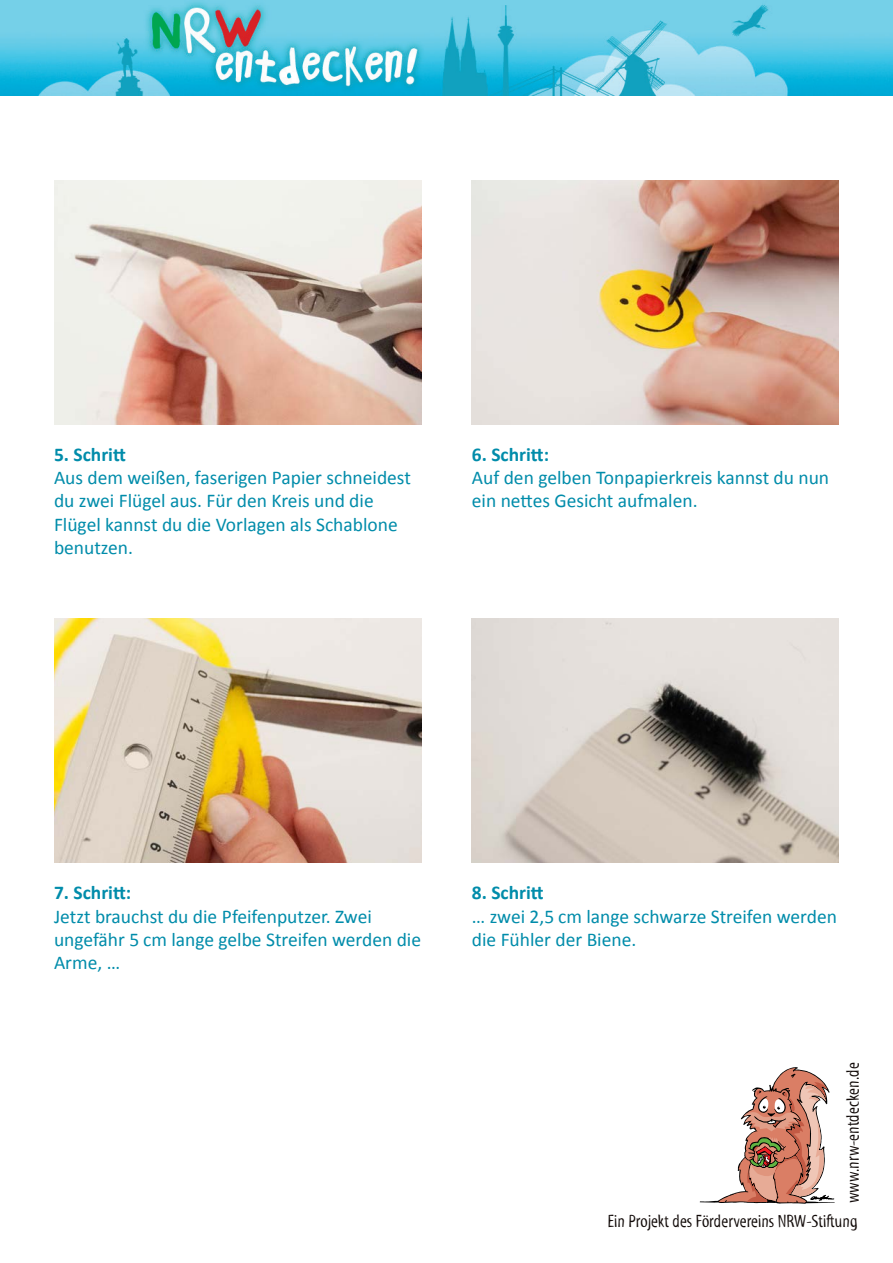
<style>
.page{position:relative;width:893px;height:1263px;background:#fff}
.page>*{position:absolute;margin:0;border:0;box-sizing:border-box;transform-origin:0 0}
.t1{font:19.5px/23.4px "Calibri";color:#008caa}
.t2{font:700 19.5px "Calibri";color:#008caa}
.t3{font:18px "Myriad Tilt";color:#110a08}
.s1{font-weight:700}
</style>
<div class="page">
<img style="left:0;top:0;width:893px;height:95px">
<svg style="left:700px;top:1067px;width:135px;height:137px"></svg>
<img style="left:54px;top:180px;width:367px;height:244px">
<img style="left:472px;top:180px;width:367px;height:244px">
<img style="left:54px;top:619px;width:367px;height:244px">
<img style="left:472px;top:619px;width:367px;height:244px">
<p class="t1" style="left:54px;top:442px;width:358px"><span class="s1">5. Schritt<br></span>Aus dem weißen, faserigen Papier schneidest du zwei Flügel aus. Für den Kreis und die<br>Flügel kannst du die Vorlagen als Schablone benutzen.</p>
<p class="t2" style="left:472px;top:442px;width:79px">6. Schritt:</p>
<p class="t1" style="left:472px;top:466px;width:359px">Auf den gelben Tonpapierkreis kannst du nun ein nettes Gesicht aufmalen.</p>
<p class="t2" style="left:54px;top:880px;width:79px">7. Schritt:</p>
<p class="t1" style="left:54px;top:904px;width:369px">Jetzt brauchst du die Pfeifenputzer. Zwei ungefähr 5 cm lange gelbe Streifen werden die<br>Arme, …</p>
<p class="t1" style="left:472px;top:881px;width:367px"><span class="s1">8. Schritt<br></span>… zwei 2,5 cm lange schwarze Streifen werden die Fühler der Biene.</p>
<p class="t3" style="left:843px;top:1203px;width:142px;rotate:-90deg">www.nrw-entdecken.de</p>
<p class="t3" style="left:607px;top:1211px;width:252px">Ein Projekt des Fördervereins NRW-Stiftung</p>
</div>
